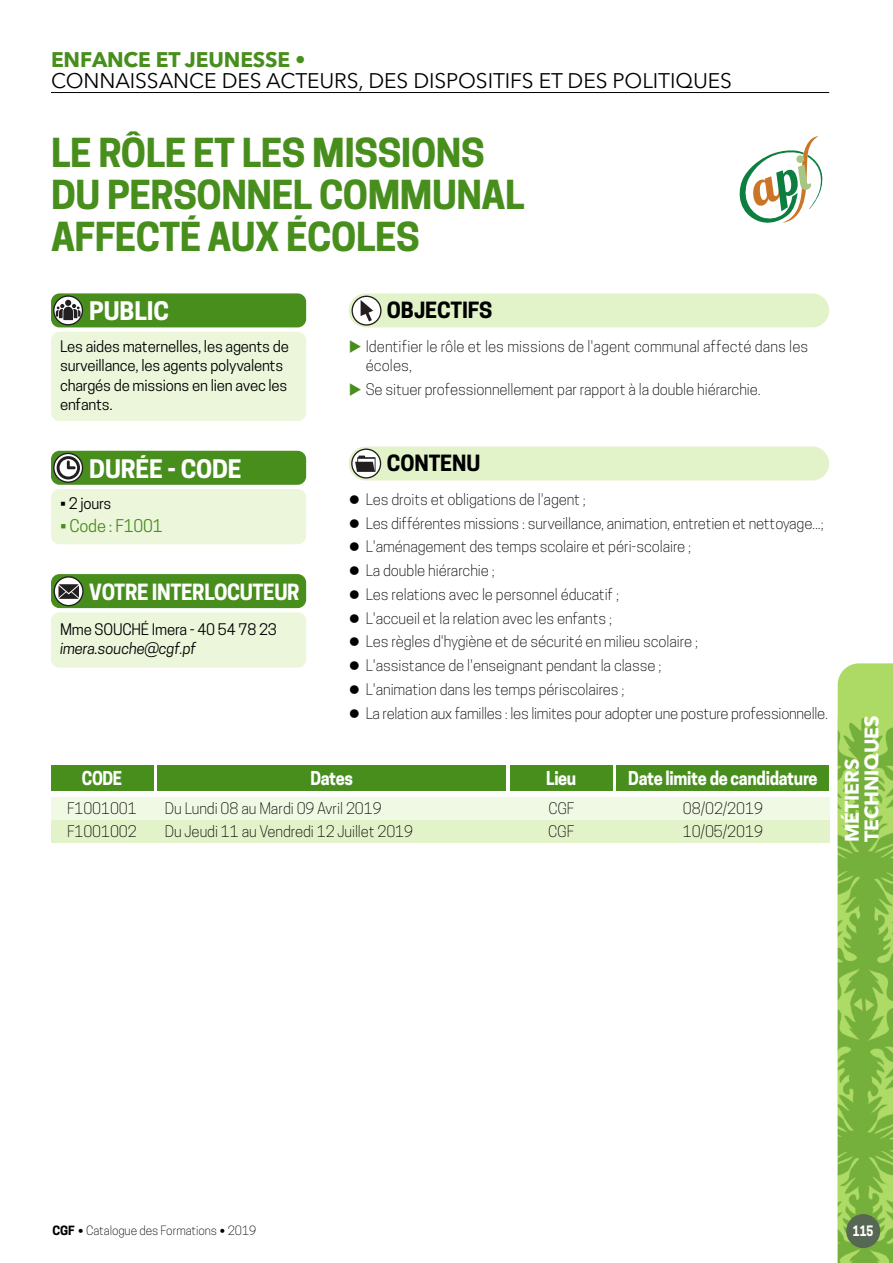
<style>
.page{position:relative;width:893px;height:1263px;background:#fff}
.page>*{position:absolute;margin:0;border:0;box-sizing:border-box;transform-origin:0 0}
.t1{font:700 37.5px/42px "Cooper Hewitt";letter-spacing:-.01em;color:#488e1d}
.t2{font:700 24px "Cooper Hewitt";letter-spacing:-.005em;color:#fff}
.t3{font:21px "Avenir Next LT Pro";letter-spacing:-.005em;color:#000}
.t4{font:700 21px "Cooper Hewitt";letter-spacing:-.02em;color:#fff;scale:.95 1}
.t5{font:700 21px "Avenir Next LT Pro";letter-spacing:-.005em;color:#488e1d}
.t6{font:700 21px "Cooper Hewitt";letter-spacing:-.005em;color:#000}
.t7{font:700 19.5px/19.5px "Avenir Next LT Pro";letter-spacing:-.005em;color:#fff}
.t8{font:700 18px "Cooper Hewitt";letter-spacing:-.02em;color:#fff;scale:.9 1}
.t9{font:16.5px "Cooper Hewitt";letter-spacing:-.01em;color:#488e1d}
.t10{font:300 15px/22.5px "Cooper Hewitt";letter-spacing:-.005em;color:#000}
.t11{font:15px/19.5px "Cooper Hewitt";letter-spacing:-.01em;color:#000}
.t12{font:italic 15px "Cooper Hewitt";letter-spacing:-.01em;color:#000}
.t13{font:700 13.5px "Cooper Hewitt";color:#fff;scale:.85 1}
.t14{font:300 12px "Cooper Hewitt";letter-spacing:-.005em;color:#000}
.s1{color:#488e1d}
.s2{font-weight:700}
.s3{font-family:"Bodoni Poster";font-weight:400}
</style>
<div class="page">
<div style="left:838px;top:663px;width:55px;height:56px;background:#adda65"></div>
<img style="left:838px;top:719px;width:55px;height:544px">
<div style="left:846px;top:1214px;width:34px;height:34px;background:#566753;border-radius:50%"></div>
<div style="left:51px;top:332px;width:255px;height:89px;background:#ecf6db;border-radius:9px"></div>
<div style="left:51px;top:293px;width:255px;height:34px;background:#488e1d;border-radius:9px"></div>
<svg style="left:52px;top:295px;width:32px;height:30px"></svg>
<div style="left:51px;top:489px;width:255px;height:55px;background:#ecf6db;border-radius:9px"></div>
<div style="left:51px;top:451px;width:255px;height:34px;background:#488e1d;border-radius:9px"></div>
<svg style="left:52px;top:453px;width:32px;height:30px"></svg>
<div style="left:51px;top:612px;width:255px;height:56px;background:#ecf6db;border-radius:9px"></div>
<div style="left:51px;top:574px;width:255px;height:34px;background:#488e1d;border-radius:9px"></div>
<svg style="left:54px;top:576px;width:30px;height:30px"></svg>
<div style="left:349px;top:293px;width:480px;height:34px;background:#e2f2c9;border-radius:17px"></div>
<svg style="left:351px;top:296px;width:31px;height:30px"></svg>
<div style="left:349px;top:446px;width:480px;height:34px;background:#e2f2c9;border-radius:17px"></div>
<svg style="left:350px;top:448px;width:32px;height:31px"></svg>
<hr style="left:51px;top:92px;width:778px;height:1px;background:#000">
<svg style="left:740px;top:136px;width:83px;height:87px"></svg>
<div style="left:51px;top:797px;width:778px;height:23px;background:#f0f9e4"></div>
<div style="left:51px;top:820px;width:778px;height:22px;background:#e2f2c9"></div>
<div style="left:51px;top:765px;width:102px;height:26px;background:#488e1d"></div>
<div style="left:157px;top:765px;width:349px;height:26px;background:#488e1d"></div>
<div style="left:510px;top:765px;width:102px;height:26px;background:#488e1d"></div>
<div style="left:617px;top:765px;width:212px;height:26px;background:#488e1d"></div>
<h3 class="t5" style="left:51px;top:52px;width:256px">ENFANCE ET JEUNESSE •</h3>
<h3 class="t3" style="left:51px;top:73px;width:682px">CONNAISSANCE DES ACTEURS, DES DISPOSITIFS ET DES POLITIQUES</h3>
<h1 class="t1" style="left:51px;top:132px;width:475px">LE RÔLE ET LES MISSIONS<br>DU PERSONNEL COMMUNAL<br>AFFECTÉ AUX ÉCOLES</h1>
<h2 class="t2" style="left:89px;top:297px;width:81px">PUBLIC</h2>
<p class="t11" style="left:60px;top:337px;width:230px">Les aides maternelles, les agents de surveillance, les agents polyvalents chargés de missions en lien avec les enfants.</p>
<h3 class="t6" style="left:387px;top:298px;width:107px">OBJECTIFS</h3>
<p class="t10" style="left:366px;top:336px;width:444px;line-height:19.5px;text-indent:-17px"><span class="s1">◆</span> Identifier le rôle et les missions de l'agent communal affecté dans les écoles,</p>
<p class="t10" style="left:349px;top:378px;width:414px"><span class="s1">◆</span> Se situer professionnellement par rapport à la double hiérarchie.</p>
<h2 class="t2" style="left:89px;top:454px;width:154px">DURÉE - CODE</h2>
<p class="t11" style="left:60px;top:494px;width:53px">• 2 jours</p>
<p class="t9" style="left:60px;top:516px;width:104px">• Code : F1001</p>
<h3 class="t4" style="left:89px;top:580px;width:223px">VOTRE INTERLOCUTEUR</h3>
<p class="t11" style="left:60px;top:619px;width:218px">Mme SOUCHÉ Imera - 40 54 78 23</p>
<p class="t12" style="left:60px;top:640px;width:138px">imera.souche@cgf.pf</p>
<h3 class="t6" style="left:387px;top:451px;width:95px">CONTENU</h3>
<p class="t10" style="left:349px;top:488px;width:239px">● Les droits et obligations de l'agent ;</p>
<p class="t10" style="left:349px;top:512px;width:476px">● Les différentes missions : surveillance, animation, entretien et nettoyage...;</p>
<p class="t10" style="left:349px;top:535px;width:344px">● L'aménagement des temps scolaire et péri-scolaire ;</p>
<p class="t10" style="left:349px;top:559px;width:148px">● La double hiérarchie ;</p>
<p class="t10" style="left:349px;top:583px;width:272px">● Les relations avec le personnel éducatif ;</p>
<p class="t10" style="left:349px;top:607px;width:265px">● L'accueil et la relation avec les enfants ;</p>
<p class="t10" style="left:349px;top:630px;width:351px">● Les règles d'hygiène et de sécurité en milieu scolaire ;</p>
<p class="t10" style="left:349px;top:654px;width:314px">● L'assistance de l'enseignant pendant la classe ;</p>
<p class="t10" style="left:349px;top:678px;width:277px">● L'animation dans les temps périscolaires ;</p>
<p class="t10" style="left:349px;top:702px;width:481px">● La relation aux familles : les limites pour adopter une posture professionnelle.</p>
<p class="t8" style="left:82px;top:767px;width:46px">CODE</p>
<p class="t10" style="left:67px;top:797px;width:71px">F1001001<br>F1001002</p>
<p class="t8" style="left:310px;top:767px;width:49px">Dates</p>
<p class="t10" style="left:165px;top:797px;width:250px">Du Lundi 08 au Mardi 09 Avril 2019<br>Du Jeudi 11 au Vendredi 12 Juillet 2019</p>
<p class="t8" style="left:546px;top:767px;width:35px">Lieu</p>
<p class="t10" style="left:548px;top:797px;width:28px">CGF<br>CGF</p>
<p class="t8" style="left:628px;top:767px;width:212px">Date limite de candidature</p>
<p class="t10" style="left:683px;top:797px;width:82px">08/02/2019<br>10/05/2019</p>
<h3 class="t7" style="left:844px;top:842px;width:128px;rotate:-90deg">MÉTIERS<br>TECHNIQUES</h3>
<p class="t14" style="left:53px;top:1224px;width:205px"><span class="s2">CGF</span> <span class="s3">•</span> Catalogue des Formations <span class="s3">•</span> 2019</p>
<p class="t13" style="left:853px;top:1223px;width:26px">115</p>
</div>
